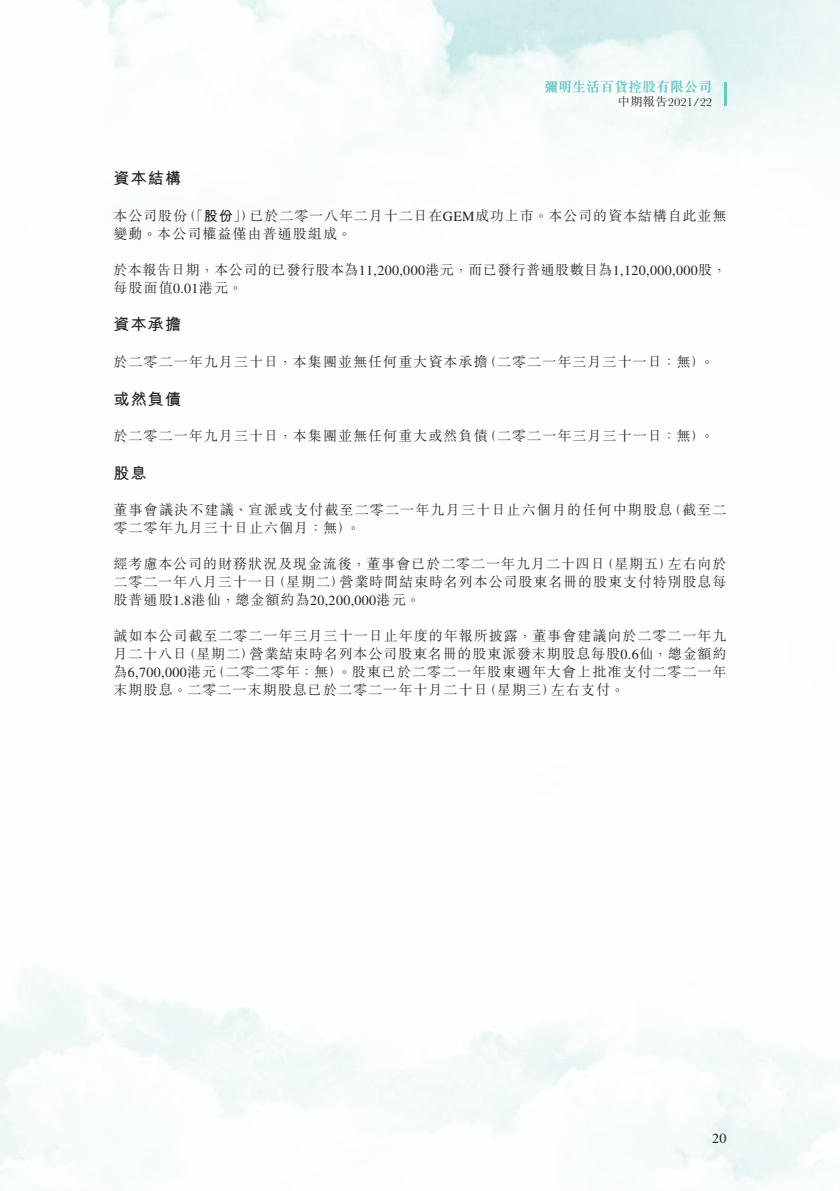
<style>
.page{position:relative;width:840px;height:1191px;background:#fff}
.page>*{position:absolute;margin:0;border:0;box-sizing:border-box;transform-origin:0 0}
.t1{font:700 16px "M Hei HK";letter-spacing:.075em;color:#231f20}
.t2{font:300 14px/18px "M Sung HK";letter-spacing:.07em;color:#231f20}
.t3{font:300 14px/18px "M Sung HK";letter-spacing:.03em;color:#231f20}
.t4{font:14px "Times LT Std";letter-spacing:.025em;color:#231f20}
.t5{font:700 14px "M Sung HK";color:#66c7c5}
.t6{font:300 12px "M Sung HK";color:#231f20;scale:1.05 1}
.s1{font-family:"Times LT Std";font-weight:400}
.s2{font-family:"M Hei HK";font-weight:700}
.s3{font-family:"M Sung HK";font-weight:300}
</style>
<div class="page">
<img style="left:0;top:0;width:839px;height:1188px">
<hr style="left:723px;top:83px;width:3px;height:23px;background:#66c7c5">
<p class="t1" style="left:113px;top:167px;width:69px">資本結構</p>
<p class="t5" style="left:543px;top:77px;width:169px">彌明生活百貨控股有限公司</p>
<p class="t6" style="left:617px;top:93px;width:92px">中期報告2021/22</p>
<p class="t2" style="left:249px;top:206px;width:478px">已於二零一八年二月十二日在<span class="s1">GEM</span>成功上市。本公司的資本結構自此並無</p>
<p class="t2" style="left:113px;top:206px;width:239px">本公司股份<br>變動。本公司權益僅由普通股組成。</p>
<p class="t3" style="left:113px;top:260px;width:614px">於本報告日期，本公司的已發行股本為<span class="s1">11,200,000</span>港元，而已發行普通股數目為<span class="s1">1,120,000,000</span>股，每股面值<span class="s1">0.01</span>港元。</p>
<p class="t1" style="left:113px;top:313px;width:69px">資本承擔</p>
<p class="t2" style="left:699px;top:352px;width:15px">。</p>
<p class="t2" style="left:182px;top:206px;width:74px">（「<span class="s2">股份</span>」）</p>
<p class="t2" style="left:113px;top:352px;width:375px">於二零二一年九月三十日，本集團並無任何重大資本承擔</p>
<p class="t1" style="left:113px;top:387px;width:69px">或然負債</p>
<p class="t2" style="left:482px;top:352px;width:223px">（二零二一年三月三十一日：無(</p>
<p class="t2" style="left:113px;top:426px;width:375px">於二零二一年九月三十日，本集團並無任何重大或然負債</p>
<p class="t1" style="left:113px;top:461px;width:35px">股息</p>
<p class="t2" style="left:482px;top:426px;width:223px">（二零二一年三月三十一日：無(</p>
<p class="t2" style="left:699px;top:426px;width:15px">。</p>
<p class="t2" style="left:346px;top:500px;width:327px;text-indent:-233px">董事會議決不建議、宣派或支付截至二零二一年九月三十日止六個月的任何中期股息。</p>
<p class="t2" style="left:667px;top:500px;width:60px">（截至二</p>
<p class="t2" style="left:113px;top:518px;width:239px">零二零年九月三十日止六個月：無(</p>
<p class="t2" style="left:339px;top:554px;width:388px;text-indent:-226px">經考慮本公司的財務狀況及現金流後，董事會已於二零二一年九月二十四日<br>營業時間結束時名列本公司股東名冊的股東支付特別股息每</p>
<p class="t2" style="left:599px;top:554px;width:74px">（星期五）</p>
<p class="t2" style="left:667px;top:554px;width:60px">左右向於</p>
<p class="t2" style="left:272px;top:572px;width:74px">（星期二）</p>
<p class="t2" style="left:113px;top:572px;width:308px">二零二一年八月三十一日<br>股普通股<span class="s1">1.8</span>港仙，總金額約為<span class="s1">20,200,000</span>港元。</p>
<p class="t2" style="left:113px;top:626px;width:614px;text-align:right">誠如本公司截至二零二一年三月三十一日止年度的年報所披露，董事會建議向於二零二一年九營業結束時名列本公司股東名冊的股東派發末期股息每股<span class="s1">0.6</span>仙，總金額約</p>
<p class="t2" style="left:182px;top:644px;width:74px">（星期二）</p>
<p class="t2" style="left:113px;top:644px;width:75px">月二十八日</p>
<p class="t2" style="left:211px;top:662px;width:516px">（二零二零年：無）。股東已於二零二一年股東週年大會上批准支付二零二一年</p>
<p class="t4" style="left:113px;top:664px;width:104px"><span class="s3">為</span>6,700,000<span class="s3">港元</span></p>
<p class="t2" style="left:113px;top:680px;width:375px">末期股息。二零二一末期股息已於二零二一年十月二十日</p>
<p class="t2" style="left:550px;top:680px;width:75px">左右支付。</p>
<p class="t2" style="left:482px;top:680px;width:74px">（星期三）</p>
<p class="t4" style="left:711px;top:1130px;width:16px">20</p>
</div>
